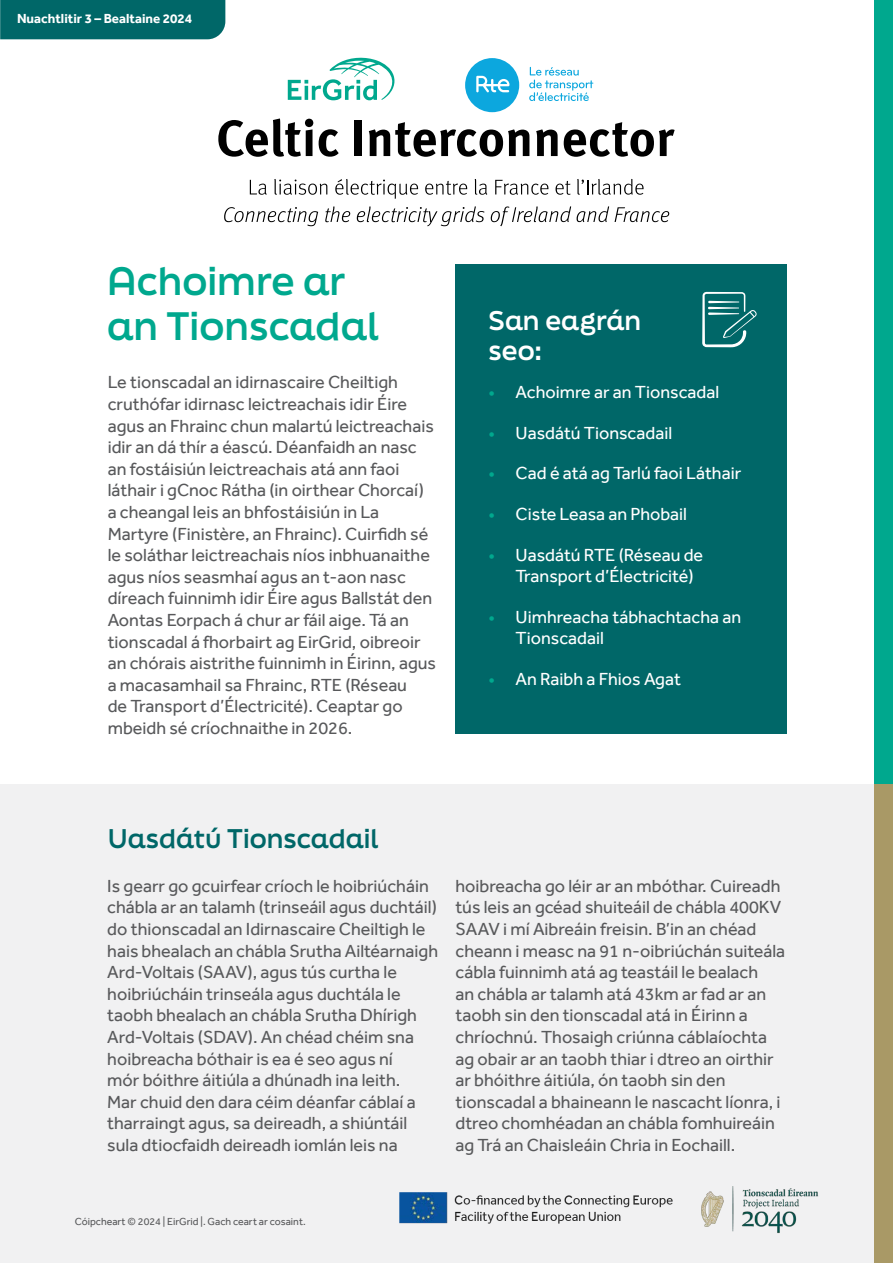
<style>
.page{position:relative;width:893px;height:1263px;background:#fff}
.page>*{position:absolute;margin:0;border:0;box-sizing:border-box;transform-origin:0 0}
.t1{font:700 37.5px/45px "Final Six";color:#00a88e}
.t2{font:700 25.5px "Final Six";color:#006768}
.t3{font:700 25.5px/30.6px "Final Six";color:#fff}
.t4{font:18px/21.6px "Effra";color:#58595b}
.t5{font:18px/21.6px "Effra";color:#fff}
.t6{font:700 13.5px "Effra";color:#fff}
.t7{font:10.5px "Effra";color:#58595b}
.s1{color:#00a88e}
</style>
<div class="page">
<div style="left:0;top:784px;width:893px;height:479px;background:#f1f1f2"></div>
<img style="left:701px;top:1186px;width:117px;height:48px">
<div style="left:0;top:0;width:225px;height:39px;background:#006768"></div>
<div style="left:874px;top:0;width:19px;height:813px;background:#00a88e"></div>
<div style="left:874px;top:784px;width:19px;height:479px;background:#a99966"></div>
<svg style="left:218px;top:118px;width:95px;height:39px"></svg>
<svg style="left:319px;top:129px;width:20px;height:28px"></svg>
<div style="left:355px;top:121px;width:7px;height:35px;background:#000"></div>
<svg style="left:369px;top:122px;width:160px;height:35px"></svg>
<svg style="left:536px;top:129px;width:22px;height:27px"></svg>
<svg style="left:564px;top:122px;width:111px;height:35px"></svg>
<svg style="left:250px;top:180px;width:17px;height:15px"></svg>
<svg style="left:274px;top:179px;width:53px;height:16px"></svg>
<svg style="left:335px;top:179px;width:83px;height:20px"></svg>
<svg style="left:425px;top:181px;width:42px;height:14px"></svg>
<svg style="left:475px;top:179px;width:12px;height:16px"></svg>
<svg style="left:495px;top:180px;width:53px;height:15px"></svg>
<svg style="left:556px;top:181px;width:14px;height:14px"></svg>
<svg style="left:577px;top:179px;width:67px;height:16px"></svg>
<svg style="left:224px;top:207px;width:94px;height:19px"></svg>
<svg style="left:325px;top:206px;width:25px;height:16px"></svg>
<svg style="left:357px;top:206px;width:127px;height:20px"></svg>
<svg style="left:491px;top:206px;width:80px;height:20px"></svg>
<svg style="left:577px;top:206px;width:32px;height:16px"></svg>
<svg style="left:615px;top:207px;width:54px;height:15px"></svg>
<svg style="left:529px;top:67px;width:64px;height:34px"></svg>
<div style="left:465px;top:58px;width:54px;height:54px;background:#0ca7de;border-radius:50%"></div>
<svg style="left:476px;top:76px;width:33px;height:16px"></svg>
<svg style="left:288px;top:58px;width:107px;height:42px"></svg>
<img style="left:399px;top:1192px;width:274px;height:31px">
<div style="left:455px;top:265px;width:332px;height:469px;background:#006768"></div>
<svg style="left:702px;top:292px;width:55px;height:55px"></svg>
<p class="t6" style="left:17px;top:10px;width:177px">Nuachtlitir 3 – Bealtaine 2024</p>
<h1 class="t1" style="left:107px;top:257px;width:273px">Achoimre ar an Tionscadal</h1>
<p class="t4" style="left:108px;top:371px;width:330px">Le tionscadal an idirnascaire Cheiltigh cruthófar idirnasc leictreachais idir Éire agus an Fhrainc chun malartú leictreachais idir an dá thír a éascú. Déanfaidh an nasc an fostáisiún leictreachais atá ann faoi láthair i gCnoc Rátha (in oirthear Chorcaí) a cheangal leis an bhfostáisiún in La Martyre (Finistère, an Fhrainc). Cuirfidh sé le soláthar leictreachais níos inbhuanaithe agus níos seasmhaí agus an t-aon nasc díreach fuinnimh idir Éire agus Ballstát den Aontas Eorpach á chur ar fáil aige. Tá an tionscadal á fhorbairt ag EirGrid, oibreoir an chórais aistrithe fuinnimh in Éirinn, agus a macasamhail sa Fhrainc, RTE (Réseau<br>de Transport d’Électricité). Ceaptar go mbeidh sé críochnaithe in 2026.</p>
<h2 class="t2" style="left:108px;top:820px;width:272px">Uasdátú Tionscadail</h2>
<h2 class="t3" style="left:489px;top:304px;width:154px">San eagrán seo:</h2>
<p class="t5" style="left:489px;top:381px;width:232px"><span class="s1">•</span> Achoimre ar an Tionscadal</p>
<p class="t5" style="left:489px;top:422px;width:185px"><span class="s1">•</span> Uasdátú Tionscadail</p>
<p class="t5" style="left:489px;top:462px;width:254px"><span class="s1">•</span> Cad é atá ag Tarlú faoi Láthair</p>
<p class="t5" style="left:489px;top:503px;width:200px"><span class="s1">•</span> Ciste Leasa an Phobail</p>
<p class="t5" style="left:516px;top:543px;width:189px;text-indent:-27px"><span class="s1">•</span> Uasdátú RTE (Réseau de<br>Transport d’Électricité)</p>
<p class="t5" style="left:516px;top:606px;width:227px;text-indent:-27px"><span class="s1">•</span> Uimhreacha tábhachtacha an<br>Tionscadail</p>
<p class="t5" style="left:489px;top:668px;width:194px"><span class="s1">•</span> An Raibh a Fhios Agat</p>
<p class="t4" style="left:107px;top:875px;width:332px">Is gearr go gcuirfear críoch le hoibriúcháin chábla ar an talamh (trinseáil agus duchtáil) do thionscadal an Idirnascaire Cheiltigh le hais bhealach an chábla Srutha Ailtéarnaigh Ard-Voltais (SAAV), agus tús curtha le hoibriúcháin trinseála agus duchtála le taobh bhealach an chábla Srutha Dhírigh Ard-Voltais (SDAV). An chéad chéim sna hoibreacha bóthair is ea é seo agus ní<br>mór bóithre áitiúla a dhúnadh ina leith.<br>Mar chuid den dara céim déanfar cáblaí a tharraingt agus, sa deireadh, a shiúntáil sula dtiocfaidh deireadh iomlán leis na</p>
<p class="t4" style="left:455px;top:875px;width:331px">hoibreacha go léir ar an mbóthar. Cuireadh tús leis an gcéad shuiteáil de chábla 400KV SAAV i mí Aibreáin freisin. B’in an chéad cheann i measc na 91 n-oibriúchán suiteála cábla fuinnimh atá ag teastáil le bealach<br>an chábla ar talamh atá 43km ar fad ar an taobh sin den tionscadal atá in Éirinn a chríochnú. Thosaigh criúnna cáblaíochta ag obair ar an taobh thiar i dtreo an oirthir ar bhóithre áitiúla, ón taobh sin den tionscadal a bhaineann le nascacht líonra, i dtreo chomhéadan an chábla fomhuireáin ag Trá an Chaisleáin Chria in Eochaill.</p>
<p class="t7" style="left:75px;top:1215px;width:232px">Cóipcheart © 2024 | EirGrid |. Gach ceart ar cosaint.</p>
</div>
